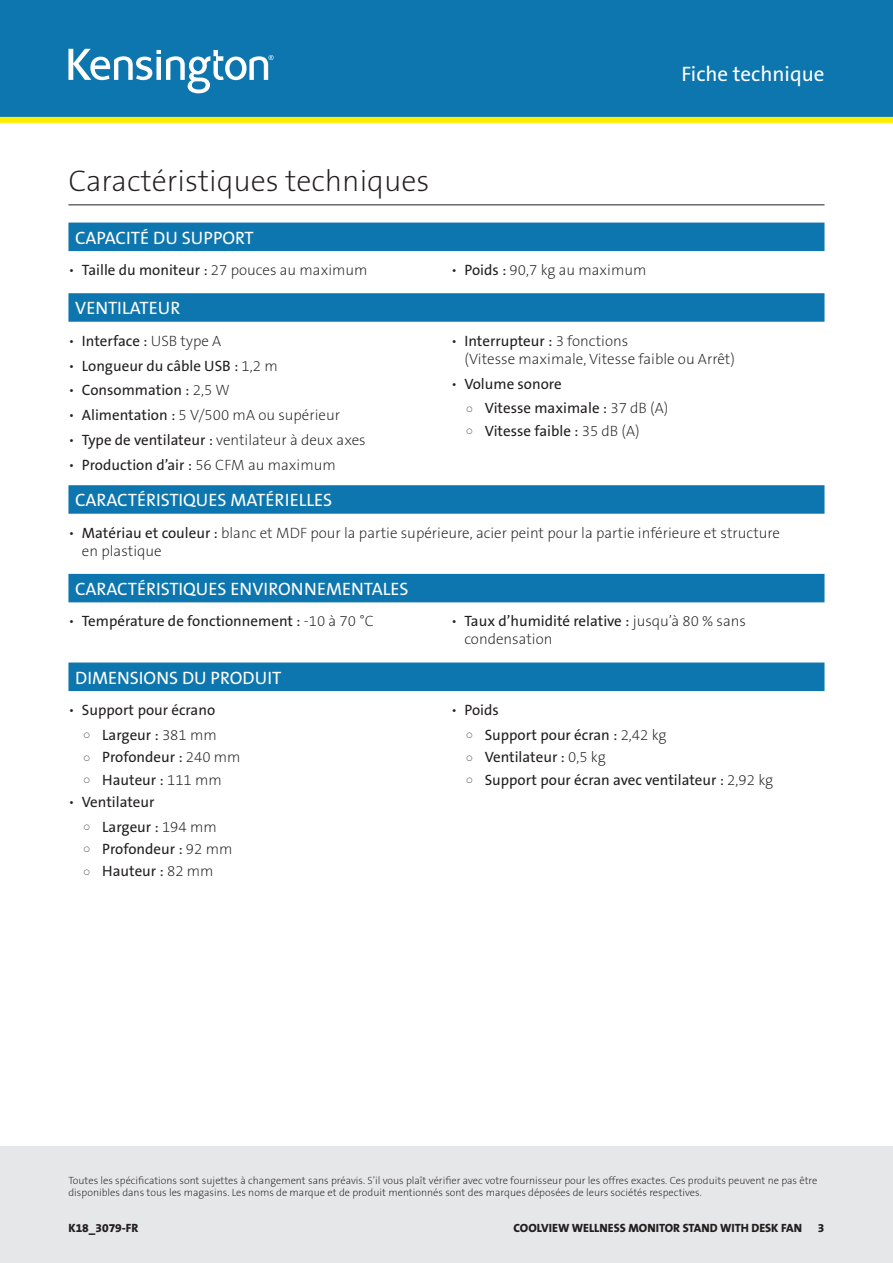
<style>
.page{position:relative;width:893px;height:1263px;background:#fff}
.page>*{position:absolute;margin:0;border:0;box-sizing:border-box;transform-origin:0 0}
.Main_Header_Black{font:30px "The Sans KENSINGTON2 XL";color:#231f20}
.t1{font:21px "The Sans KENSINGTON5 Rg";color:#fff}
.Blue_Bar_Header{font:18px "The Sans KENSINGTON5 Rg";color:#fff}
.t2{font:15px "The Sans KENSINGTON5 Rg";color:#231f20}
.t3{font:15px/18px "The Sans KENSINGTON2 XL";color:#231f20}
.t4{font:12px "The Sans KENSINGTON8 XB";color:#231f20}
.t5{font:10.5px/12.6px "The Sans KENSINGTON2 XL";color:#231f20}
.s1{font-family:"The Sans KENSINGTON5 Rg"}
.s2{font-family:"The Sans KENSINGTON2 XL"}
</style>
<div class="page">
<div style="left:0;top:1146px;width:893px;height:117px;background:#e6e7e9"></div>
<div style="left:0;top:0;width:893px;height:120px;background:#0e76ae"></div>
<svg style="left:68px;top:49px;width:206px;height:44px"></svg>
<div style="left:0;top:117px;width:893px;height:6px;background:#fcee01"></div>
<hr style="left:68px;top:204px;width:756px;height:1px;background:#231f20">
<div style="left:68px;top:223px;width:756px;height:28px;background:#0e76ae"></div>
<div style="left:68px;top:293px;width:756px;height:29px;background:#0e76ae"></div>
<div style="left:68px;top:485px;width:756px;height:29px;background:#0e76ae"></div>
<div style="left:68px;top:574px;width:756px;height:28px;background:#0e76ae"></div>
<div style="left:68px;top:662px;width:756px;height:29px;background:#0e76ae"></div>
<h2 class="t1" style="left:681px;top:63px;width:145px">Fiche technique</h2>
<p class="Main_Header_Black" style="left:68px;top:165px;width:362px">Caractéristiques techniques</p>
<p class="Blue_Bar_Header" style="left:75px;top:228px;width:180px">CAPACITÉ DU SUPPORT</p>
<p class="t3" style="left:68px;top:261px;width:301px">• <span class="s1">Taille du moniteur :</span> 27 pouces au maximum</p>
<p class="t3" style="left:451px;top:261px;width:197px">• <span class="s1">Poids :</span> 90,7 kg au maximum</p>
<p class="Blue_Bar_Header" style="left:75px;top:298px;width:107px">VENTILATEUR</p>
<p class="t2" style="left:68px;top:333px;width:154px"><span class="s2">•</span> Interface : <span class="s2">USB type A</span></p>
<p class="t2" style="left:68px;top:357px;width:211px"><span class="s2">•</span> Longueur du câble USB : <span class="s2">1,2 m</span></p>
<p class="t2" style="left:68px;top:382px;width:163px"><span class="s2">•</span> Consommation : <span class="s2">2,5 W</span></p>
<p class="t3" style="left:68px;top:406px;width:273px">• <span class="s1">Alimentation :</span> 5 V/500 mA ou supérieur</p>
<p class="t3" style="left:68px;top:431px;width:299px">• <span class="s1">Type de ventilateur :</span> ventilateur à deux axes</p>
<p class="t2" style="left:68px;top:456px;width:269px"><span class="s2">•</span> Production d’air : <span class="s2">56 CFM au maximum</span></p>
<p class="t3" style="left:464px;top:332px;width:272px;text-indent:-14px">• <span class="s1">Interrupteur :</span> 3 fonctions<br>(Vitesse maximale, Vitesse faible ou Arrêt)</p>
<p class="t2" style="left:451px;top:375px;width:112px"><span class="s2">•</span> Volume sonore</p>
<p class="t2" style="left:485px;top:400px;width:185px">Vitesse maximale : <span class="s2">37 dB (A)</span></p>
<p class="t2" style="left:485px;top:422px;width:156px">Vitesse faible : <span class="s2">35 dB (A)</span></p>
<p class="Blue_Bar_Header" style="left:75px;top:490px;width:258px">CARACTÉRISTIQUES MATÉRIELLES</p>
<p class="t3" style="left:82px;top:524px;width:700px;text-indent:-14px">• <span class="s1">Matériau et couleur :</span> blanc et MDF pour la partie supérieure, acier peint pour la partie inférieure et structure en plastique</p>
<p class="Blue_Bar_Header" style="left:75px;top:579px;width:335px">CARACTÉRISTIQUES ENVIRONNEMENTALES</p>
<p class="t2" style="left:68px;top:613px;width:307px"><span class="s2">•</span> Température de fonctionnement : <span class="s2">-10 à 70 °C</span></p>
<p class="t3" style="left:464px;top:613px;width:283px;text-indent:-14px">• <span class="s1">Taux d’humidité relative :</span> jusqu’à 80 % sans condensation</p>
<p class="Blue_Bar_Header" style="left:75px;top:668px;width:208px">DIMENSIONS DU PRODUIT</p>
<p class="t2" style="left:68px;top:702px;width:148px"><span class="s2">•</span> Support pour écrano</p>
<p class="t2" style="left:102px;top:727px;width:116px">Largeur : <span class="s2">381 mm</span></p>
<p class="t2" style="left:102px;top:749px;width:140px">Profondeur : <span class="s2">240 mm</span></p>
<p class="t2" style="left:102px;top:771px;width:121px">Hauteur : <span class="s2">111 mm</span></p>
<p class="t2" style="left:68px;top:794px;width:88px"><span class="s2">•</span> Ventilateur</p>
<p class="t2" style="left:102px;top:818px;width:116px">Largeur : <span class="s2">194 mm</span></p>
<p class="t2" style="left:102px;top:841px;width:132px">Profondeur : <span class="s2">92 mm</span></p>
<p class="t2" style="left:102px;top:863px;width:113px">Hauteur : <span class="s2">82 mm</span></p>
<p class="t2" style="left:451px;top:702px;width:49px"><span class="s2">•</span> Poids</p>
<p class="t2" style="left:485px;top:727px;width:183px">Support pour écran : <span class="s2">2,42 kg</span></p>
<p class="t2" style="left:485px;top:749px;width:122px">Ventilateur : <span class="s2">0,5 kg</span></p>
<p class="t2" style="left:485px;top:771px;width:290px">Support pour écran avec ventilateur : <span class="s2">2,92 kg</span></p>
<p class="t5" style="left:68px;top:1174px;width:750px">Toutes les spécifications sont sujettes à changement sans préavis. S’il vous plaît vérifier avec votre fournisseur pour les offres exactes. Ces produits peuvent ne pas être disponibles dans tous les magasins. Les noms de marque et de produit mentionnés sont des marques déposées de leurs sociétés respectives.</p>
<p class="t4" style="left:68px;top:1221px;width:71px">K18_3079-FR</p>
<p class="t4" style="left:514px;top:1221px;width:290px">COOLVIEW WELLNESS MONITOR STAND WITH DESK FAN</p>
<p class="t4" style="left:818px;top:1221px;width:8px">3</p>
</div>
